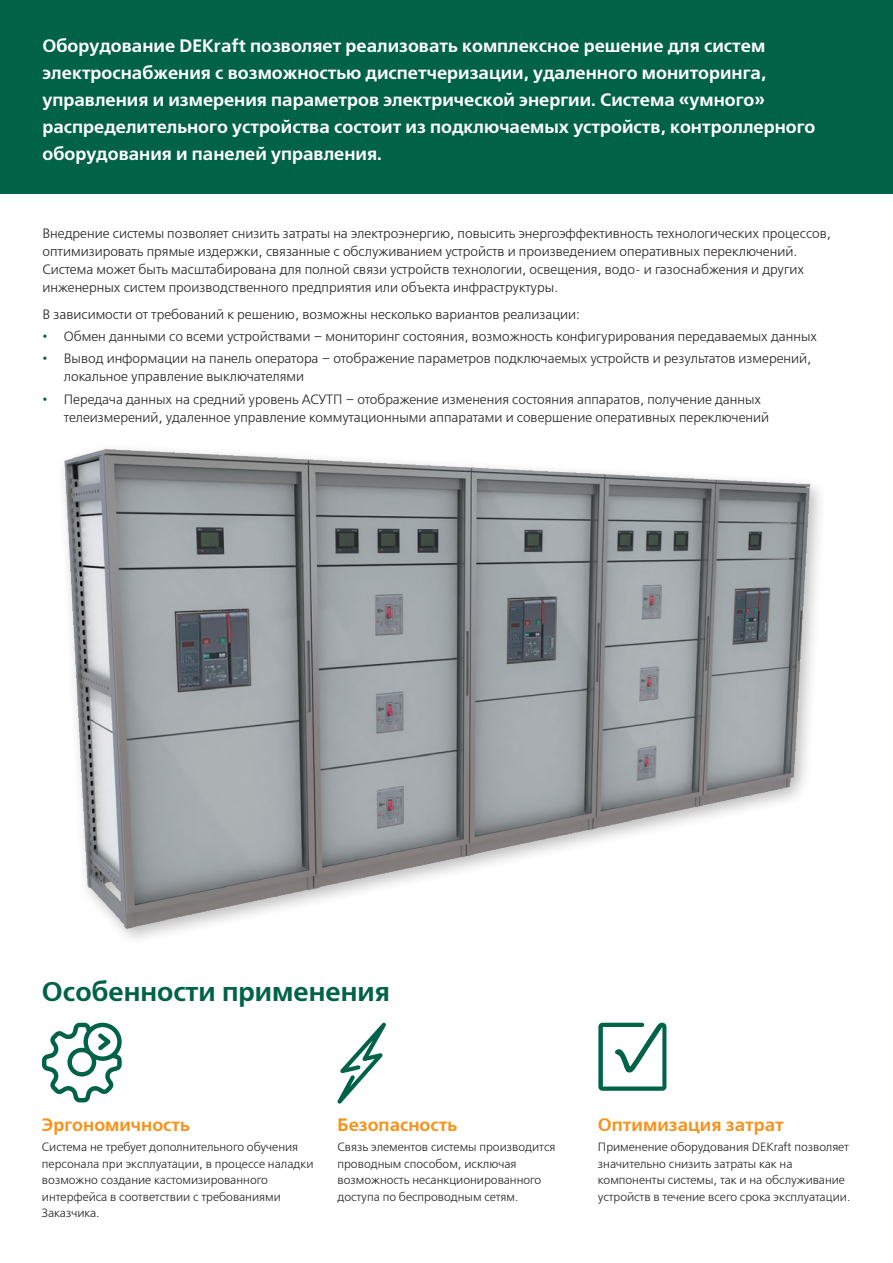
<style>
.page{position:relative;width:893px;height:1263px;background:#fff}
.page>*{position:absolute;margin:0;border:0;box-sizing:border-box;transform-origin:0 0}
.t1{font:700 27px "Free Set C";color:#006246}
.t2{font:700 18px/27px "Free Set C";color:#fff}
.t3{font:700 18px "Free Set C";color:#f7931d}
.t4{font:13.5px/18px "Free Set C";color:#231f20}
.t5{font:12px/16.5px "Free Set C";color:#231f20}
.s1{color:#006246}
</style>
<div class="page">
<div style="left:0;top:0;width:892px;height:193px;background:#006246"></div>
<svg style="left:42px;top:1023px;width:80px;height:79px"></svg>
<svg style="left:337px;top:1022px;width:49px;height:81px"></svg>
<svg style="left:598px;top:1022px;width:68px;height:69px"></svg>
<img style="left:63px;top:449px;width:757px;height:486px">
<p class="t2" style="left:43px;top:33px;width:774px">Оборудование DEKraft позволяет реализовать комплексное решение для систем электроснабжения с возможностью диспетчеризации, удаленного мониторинга, управления и измерения параметров электрической энергии. Система «умного» распределительного устройства состоит из подключаемых устройств, контроллерного оборудования и панелей управления.</p>
<p class="t4" style="left:43px;top:225px;width:790px">Внедрение системы позволяет снизить затраты на электроэнергию, повысить энергоэффективность технологических процессов, оптимизировать прямые издержки, связанные с обслуживанием устройств и произведением оперативных переключений.<br>Система может быть масштабирована для полной связи устройств технологии, освещения, водо- и газоснабжения и других инженерных систем производственного предприятия или объекта инфраструктуры.</p>
<p class="t4" style="left:43px;top:305px;width:539px">В зависимости от требований к решению, возможны несколько вариантов реализации:</p>
<p class="t4" style="left:43px;top:328px;width:776px"><span class="s1">•</span> Обмен данными со всеми устройствами – мониторинг состояния, возможность конфигурирования передаваемых данных</p>
<p class="t4" style="left:64px;top:350px;width:749px;text-indent:-21px"><span class="s1">•</span> Вывод информации на панель оператора – отображение параметров подключаемых устройств и результатов измерений, локальное управление выключателями</p>
<p class="t4" style="left:64px;top:390px;width:707px;text-indent:-21px"><span class="s1">•</span> Передача данных на средний уровень АСУТП – отображение изменения состояния аппаратов, получение данных телеизмерений, удаленное управление коммутационными аппаратами и совершение оперативных переключений</p>
<h1 class="t1" style="left:42px;top:975px;width:349px">Особенности применения</h1>
<h2 class="t3" style="left:42px;top:1114px;width:149px">Эргономичность</h2>
<p class="t5" style="left:42px;top:1139px;width:273px">Система не требует дополнительного обучения персонала при эксплуатации, в процессе наладки возможно создание кастомизированного интерфейса в соответствии с требованиями Заказчика.</p>
<h2 class="t3" style="left:338px;top:1114px;width:121px">Безопасность</h2>
<p class="t5" style="left:338px;top:1139px;width:220px">Связь элементов системы производится проводным способом, исключая возможность несанкционированного доступа по беспроводным сетям.</p>
<h2 class="t3" style="left:598px;top:1114px;width:187px">Оптимизация затрат</h2>
<p class="t5" style="left:598px;top:1139px;width:254px">Применение оборудования DEKraft позволяет значительно снизить затраты как на компоненты системы, так и на обслуживание устройств в течение всего срока эксплуатации.</p>
</div>
